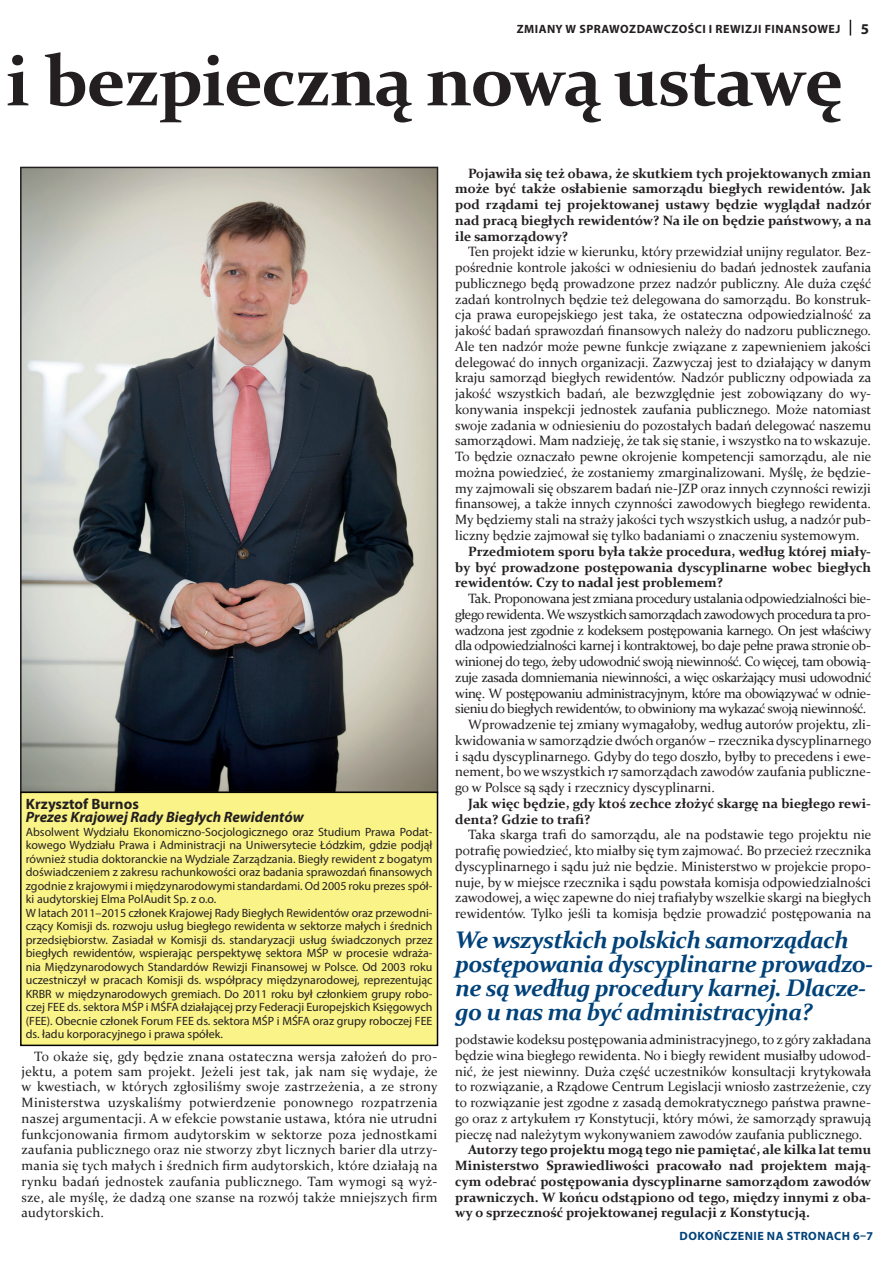
<style>
.page{position:relative;width:893px;height:1263px;background:#fff}
.page>*{position:absolute;margin:0;border:0;box-sizing:border-box;transform-origin:0 0}
.t1{font:700 72px "Constantia";letter-spacing:-.02em;color:#231f20}
.t2{font:italic 700 24px/24px "Constantia";letter-spacing:-.03em;color:#004279}
.t3{font:italic 700 15px "Myriad Pro";color:#231f20}
.t4{font:700 15px "Myriad Pro";color:#231f20}
.t5{font:13.5px/15.8px "Constantia";letter-spacing:-.03em;color:#231f20;text-align:justify}
.t6{font:700 13.5px/15.8px "Constantia";color:#231f20;text-align:justify}
.t7{font:13.5px "Constantia";color:#231f20}
.t8{font:12px/13.5px "Myriad Pro";color:#231f20}
.t9{font:700 12px "Myriad Pro";letter-spacing:.04em;color:#231f20}
.t10{font:700 12px "Myriad Pro";letter-spacing:.04em;color:#004279}
</style>
<div class="page">
<svg style="left:850px;top:20px;width:1px;height:16px"></svg>
<img style="left:23px;top:170px;width:412px;height:620px">
<div style="left:20px;top:167px;width:418px;height:626px;border:2px solid #231f20"></div>
<div style="left:21px;top:792px;width:416px;height:253px;background:#faf388"></div>
<div style="left:20px;top:791px;width:418px;height:255px;border:2px solid #040503"></div>
<p class="t9" style="left:517px;top:21px;width:325px">ZMIANY W SPRAWOZDAWCZOŚCI I REWIZJI FINANSOWEJ</p>
<p class="t4" style="left:861px;top:19px;width:10px">5</p>
<h1 class="t1" style="left:6px;top:31px;width:839px">i bezpieczną nową ustawę</h1>
<p class="t4" style="left:26px;top:794px;width:115px">Krzysztof Burnos</p>
<p class="t3" style="left:26px;top:807px;width:279px">Prezes Krajowej Rady Biegłych Rewidentów</p>
<p class="t8" style="left:26px;top:825px;width:408px">Absolwent Wydziału Ekonomiczno-Socjologicznego oraz Studium Prawa Podat&shy;kowego Wydziału Prawa i Administracji na Uniwersytecie Łódzkim, gdzie podjął również studia doktoranckie na Wydziale Zarządzania. Biegły rewident z bogatym doświadczeniem z zakresu rachunkowości oraz badania sprawozdań finansowych zgodnie z krajowymi i międzynarodowymi standardami. Od 2005 roku prezes spół&shy;ki audytorskiej Elma PolAudit Sp. z o.o.<br>W latach 2011–2015 członek Krajowej Rady Biegłych Rewidentów oraz przewodni&shy;czący Komisji ds. rozwoju usług biegłego rewidenta w sektorze małych i średnich przedsiębiorstw. Zasiadał w Komisji ds. standaryzacji usług świadczonych przez biegłych rewidentów, wspierając perspektywę sektora MŚP w procesie wdraża&shy;nia Międzynarodowych Standardów Rewizji Finansowej w Polsce. Od 2003 roku uczestniczył w pracach Komisji ds. współpracy międzynarodowej, reprezentując KRBR w międzynarodowych gremiach. Do 2011 roku był członkiem grupy robo&shy;czej FEE ds. sektora MŚP i MŚFA działającej przy Federacji Europejskich Księgowych (FEE). Obecnie członek Forum FEE ds. sektora MŚP i MŚFA oraz grupy roboczej FEE ds. ładu korporacyjnego i prawa spółek.</p>
<p class="t5" style="left:22px;top:1047px;width:418px;text-indent:13px">To okaże się, gdy będzie znana ostateczna wersja założeń do pro&shy;jektu, a potem sam projekt. Jeżeli jest tak, jak nam się wydaje, że w kwestiach, w których zgłosiliśmy swoje zastrzeżenia, a ze strony Ministerstwa uzyskaliśmy potwierdzenie ponownego rozpatrzenia naszej argumentacji. A w efekcie powstanie ustawa, która nie utrudni funkcjonowania firmom audytorskim w sektorze poza jednostkami zaufania publicznego oraz nie stworzy zbyt licznych barier dla utrzy&shy;mania się tych małych i średnich firm audytorskich, które działają na rynku badań jednostek zaufania publicznego. Tam wymogi są wyż&shy;sze, ale myślę, że dadzą one szanse na rozwój także mniejszych firm audytorskich.</p>
<p class="t6" style="left:455px;top:164px;width:418px;text-indent:13px">Pojawiła się też obawa, że skutkiem tych projektowanych zmian może być także osłabienie samorządu biegłych rewidentów. Jak pod rządami tej projektowanej ustawy będzie wyglądał nadzór nad pracą biegłych rewidentów? Na ile on będzie państwowy, a na ile samorządowy?</p>
<p class="t5" style="left:455px;top:243px;width:418px;text-indent:13px">Ten projekt idzie w kierunku, który przewidział unijny regulator. Bez&shy;pośrednie kontrole jakości w odniesieniu do badań jednostek zaufania publicznego będą prowadzone przez nadzór publiczny. Ale duża część zadań kontrolnych będzie też delegowana do samorządu. Bo konstruk&shy;cja prawa europejskiego jest taka, że ostateczna odpowiedzialność za jakość badań sprawozdań finansowych należy do nadzoru publicznego.<br>Ale ten nadzór może pewne funkcje związane z zapewnieniem jakości delegować do innych organizacji. Zazwyczaj jest to działający w danym kraju samorząd biegłych rewidentów. Nadzór publiczny odpowiada za jakość wszystkich badań, ale bezwzględnie jest zobowiązany do wy&shy;konywania inspekcji jednostek zaufania publicznego. Może natomiast swoje zadania w odniesieniu do pozostałych badań delegować naszemu samorządowi. Mam nadzieję, że tak się stanie, i wszystko na to wskazuje.<br>To będzie oznaczało pewne okrojenie kompetencji samorządu, ale nie można powiedzieć, że zostaniemy zmarginalizowani. Myślę, że będzie&shy;my zajmowali się obszarem badań nie-JZP oraz innych czynności rewizji finansowej, a także innych czynności zawodowych biegłego rewidenta.<br>My będziemy stali na straży jakości tych wszystkich usług, a nadzór pub&shy;liczny będzie zajmował się tylko badaniami o znaczeniu systemowym.</p>
<p class="t6" style="left:455px;top:543px;width:417px;text-indent:13px">Przedmiotem sporu była także procedura, według której miały&shy;by być prowadzone postępowania dyscyplinarne wobec biegłych rewidentów. Czy to nadal jest problemem?</p>
<p class="t5" style="left:468px;top:590px;width:404px">Tak. Proponowana jest zmiana procedury ustalania odpowiedzialności bie-</p>
<p class="t5" style="left:455px;top:606px;width:417px">głego rewidenta. We wszystkich samorządach zawodowych procedura ta pro-</p>
<p class="t5" style="left:455px;top:621px;width:417px">wadzona jest zgodnie z kodeksem postępowania karnego. On jest właściwy</p>
<p class="t5" style="left:455px;top:637px;width:417px">dla odpowiedzialności karnej i kontraktowej, bo daje pełne prawa stronie ob-</p>
<p class="t5" style="left:455px;top:653px;width:417px">winionej do tego, żeby udowodnić swoją niewinność. Co więcej, tam obowią-</p>
<p class="t5" style="left:455px;top:669px;width:417px">zuje zasada domniemania niewinności, a więc oskarżający musi udowodnić</p>
<p class="t5" style="left:455px;top:684px;width:417px">winę. W postępowaniu administracyjnym, które ma obowiązywać w odnie-</p>
<p class="t5" style="left:455px;top:700px;width:413px">sieniu do biegłych rewidentów, to obwiniony ma wykazać swoją niewinność.</p>
<p class="t7" style="left:468px;top:715px;width:404px">Wprowadzenie tej zmiany wymagałoby, według autorów projektu, zli-</p>
<p class="t7" style="left:455px;top:731px;width:418px">kwidowania w samorządzie dwóch organów – rzecznika dyscyplinarnego</p>
<p class="t7" style="left:455px;top:747px;width:417px">i sądu dyscyplinarnego. Gdyby do tego doszło, byłby to precedens i ewe-</p>
<p class="t7" style="left:455px;top:762px;width:417px">nement, bo we wszystkich 17 samorządach zawodów zaufania publiczne-</p>
<p class="t7" style="left:455px;top:778px;width:261px">go w Polsce są sądy i rzecznicy dyscyplinarni.</p>
<p class="t6" style="left:455px;top:795px;width:417px;text-indent:13px">Jak więc będzie, gdy ktoś zechce złożyć skargę na biegłego rewi&shy;denta? Gdzie to trafi?</p>
<p class="t5" style="left:455px;top:826px;width:417px;text-indent:13px">Taka skarga trafi do samorządu, ale na podstawie tego projektu nie potrafię powiedzieć, kto miałby się tym zajmować. Bo przecież rzecznika dyscyplinarnego i sądu już nie będzie. Ministerstwo w projekcie propo&shy;nuje, by w miejsce rzecznika i sądu powstała komisja odpowiedzialności zawodowej, a więc zapewne do niej trafiałyby wszelkie skargi na biegłych rewidentów. Tylko jeśli ta komisja będzie prowadzić postępowania na</p>
<h2 class="t2" style="left:455px;top:927px;width:419px">We wszystkich polskich samorządach postępowania dyscyplinarne prowadzo&shy;ne są według procedury karnej. Dlacze&shy;go u nas ma być administracyjna?</h2>
<p class="t5" style="left:455px;top:1031px;width:418px">podstawie kodeksu postępowania administracyjnego, to z góry zakładana będzie wina biegłego rewidenta. No i biegły rewident musiałby udowod&shy;nić, że jest niewinny. Duża część uczestników konsultacji krytykowała to rozwiązanie, a Rządowe Centrum Legislacji wniosło zastrzeżenie, czy to rozwiązanie jest zgodne z zasadą demokratycznego państwa prawne&shy;go oraz z artykułem 17 Konstytucji, który mówi, że samorządy sprawują pieczę nad należytym wykonywaniem zawodów zaufania publicznego.</p>
<p class="t6" style="left:455px;top:1141px;width:417px;text-indent:13px">Autorzy tego projektu mogą tego nie pamiętać, ale kilka lat temu Ministerstwo Sprawiedliwości pracowało nad projektem mają&shy;cym odebrać postępowania dyscyplinarne samorządom zawodów prawniczych. W końcu odstąpiono od tego, między innymi z oba&shy;wy o sprzeczność projektowanej regulacji z Konstytucją.</p>
<p class="t10" style="left:680px;top:1228px;width:195px">DOKOŃCZENIE NA STRONACH 6–7</p>
</div>
